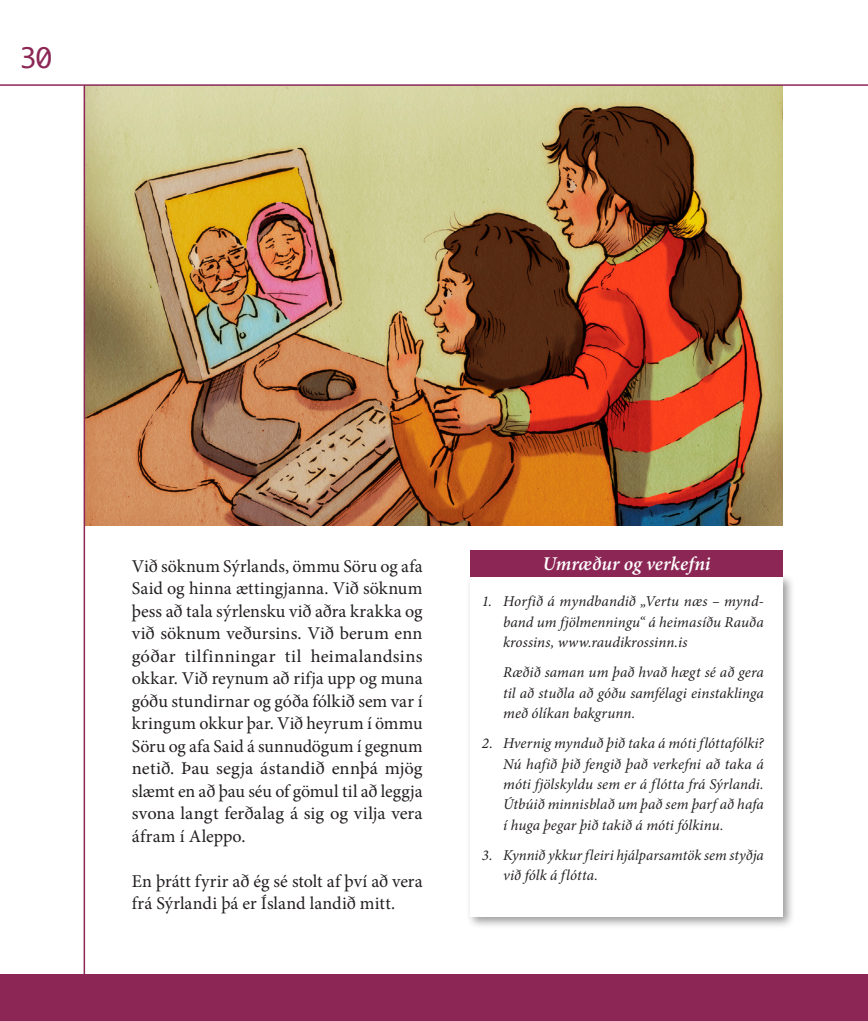
<style>
.page{position:relative;width:868px;height:1021px;background:#fff}
.page>*{position:absolute;margin:0;border:0;box-sizing:border-box;transform-origin:0 0}
.t1{font:27px "Monaco";color:#8c2755}
.t2{font:italic 600 19.5px "Minion Pro";color:#fff}
.t3{font:18px/22.5px "Minion Pro";color:#231f20;text-align:justify}
.t4{font:italic 15px/20.2px "Minion Pro";letter-spacing:.005em;color:#231f20;text-align:justify}
.s1{color:#fff}
</style>
<div class="page">
<img style="left:85px;top:86px;width:697px;height:439px">
<hr style="left:0;top:84px;width:867px;height:2px;background:#8c2755">
<hr style="left:84px;top:85px;width:1px;height:893px;background:#8c2755">
<div style="left:0;top:974px;width:867px;height:46px;background:#8c2755"></div>
<div style="left:466px;top:572px;width:329px;height:357px;background:#231f20;opacity:.45"></div>
<div style="left:470px;top:577px;width:312px;height:339px;background:#fff"></div>
<div style="left:470px;top:550px;width:312px;height:27px;background:#8c2755"></div>
<h1 class="t1" style="left:20px;top:34px;width:46px">30<span class="s1">.</span></h1>
<p class="t3" style="left:132px;top:555px;width:292px">Við söknum Sýrlands, ömmu Söru og afa Said og hinna ættingjanna. Við söknum þess að tala sýrlensku við aðra krakka og við söknum veðursins. Við berum enn góðar tilfinningar til heimalandsins okkar. Við reynum að rifja upp og muna góðu stundirnar og góða fólkið sem var í kringum okkur þar. Við heyrum í ömmu Söru og afa Said á sunnudögum í gegnum netið. Þau segja ástandið ennþá mjög slæmt en að þau séu of gömul til að leggja svona langt ferðalag á sig og vilja vera áfram í Aleppo.</p>
<p class="t3" style="left:132px;top:870px;width:292px">En þrátt fyrir að ég sé stolt af því að vera frá Sýrlandi þá er Ísland landið mitt.</p>
<p class="t2" style="left:542px;top:550px;width:169px">Umræður og verkefni</p>
<p class="t4" style="left:503px;top:591px;width:262px;text-indent:-21px">1. Horfið á myndbandið „Vertu næs – mynd&shy;band um fjölmenningu“ á heimasíðu Rauða krossins, www.raudikrossinn.is</p>
<p class="t4" style="left:503px;top:662px;width:262px">Ræðið saman um það hvað hægt sé að gera til að stuðla að góðu samfélagi einstaklinga með ólíkan bakgrunn.</p>
<p class="t4" style="left:503px;top:733px;width:262px;text-indent:-21px">2. Hvernig mynduð þið taka á móti flóttafólki?<br>Nú hafið þið fengið það verkefni að taka á móti fjölskyldu sem er á flótta frá Sýrlandi.<br>Útbúið minnisblað um það sem þarf að hafa í huga þegar þið takið á móti fólkinu.</p>
<p class="t4" style="left:503px;top:845px;width:262px;text-indent:-21px">3. Kynnið ykkur fleiri hjálparsamtök sem styðja við fólk á flótta.</p>
</div>
